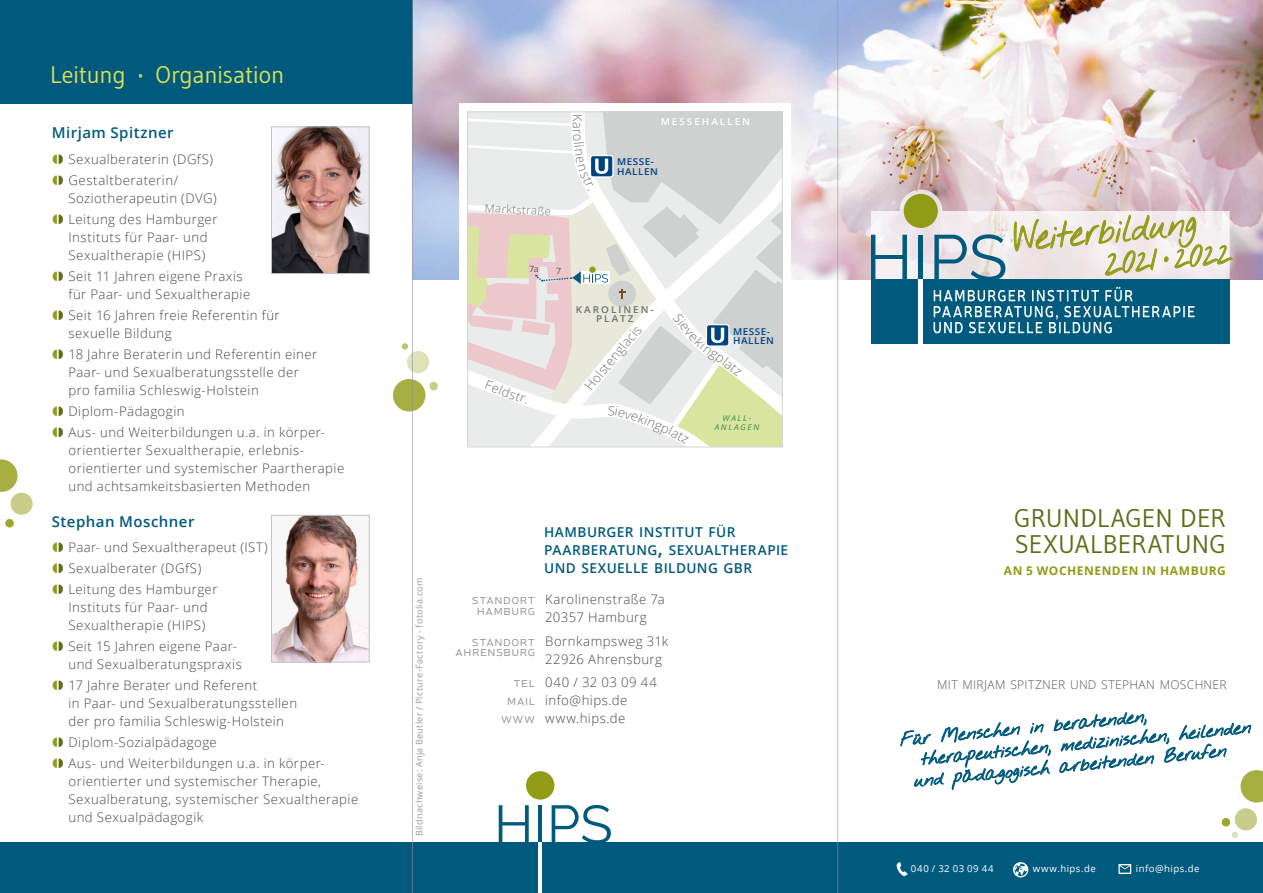
<style>
.page{position:relative;width:1263px;height:893px;background:#fff}
.page>*{position:absolute;margin:0;border:0;box-sizing:border-box;transform-origin:0 0}
.t1{font:38.7px "Nothing You Could Do";color:#919b15;scale:.85 1}
.t2{font:35.25px "Nothing You Could Do";color:#919b15;scale:.85 1}
.t3{font:25.5px/25.5px "Gudea";letter-spacing:.005em;color:#5b6f18}
.t4{font:24px "Gudea";letter-spacing:-.005em;color:#dadf58}
.t5{font:18.15px "Nothing You Could Do";color:#005a7e}
.t6{font:600 15px "Open Sans";letter-spacing:.03em;color:#005a7e}
.t7{font:600 13.65px/18px "Open Sans";letter-spacing:.03em;color:#005a7e}
.t8{font:300 13.5px/18px "Neris";letter-spacing:.035em;color:#939494;text-align:right}
.t9{font:300 13.2px/18px "Open Sans";letter-spacing:.035em;color:#484847}
.t10{font:300 13.2px "Open Sans";color:#6f6f6e;scale:.95 1}
.t11{font:300 13.05px "Open Sans";color:#6f6f6e}
.t12{font:300 12.75px "Open Sans";color:#6f6f6e;scale:1.04 1}
.t13{font:300 12px "Open Sans";letter-spacing:.025em;color:#565655}
.t14{font:700 12px "Open Sans";letter-spacing:.045em;color:#919b15}
.t15{font:300 11.1px "Open Sans";color:#6f6f6e;scale:1.05 1}
.t16{font:9.6px "Open Sans";letter-spacing:.05em;color:#fff}
.t17{font:9.6px "Open Sans";letter-spacing:.07em;color:#fff}
.t18{font:600 9.45px/9.4px "Open Sans";letter-spacing:.05em;color:#00437f;scale:1.05 1}
.t19{font:600 9.45px/9.4px "Open Sans";letter-spacing:.2em;color:#6f6f6e;text-align:center;scale:1.05 1}
.t20{font:600 9.45px "Open Sans";letter-spacing:.2em;color:#fff;scale:1.05 1}
.t21{font:9px "Open Sans";letter-spacing:.035em;color:#9a9a9a}
.t22{font:8.55px "Open Sans";color:#565655;scale:1.05 1}
.t23{font:italic 7.95px/9.4px "Open Sans";letter-spacing:.2em;color:#3a8d4d;text-align:center;scale:1.05 1}
.s1{font-weight:700}
.s2{font-size:19.5px}
.s3{font-size:41.25px}
</style>
<div class="page">
<img style="left:413px;top:0;width:850px;height:279px">
<div style="left:0;top:842px;width:889px;height:51px;background:#005a7e"></div>
<svg style="left:499px;top:805px;width:30px;height:37px"></svg>
<hr style="left:538px;top:805px;width:4px;height:38px;background:#005a7e">
<svg style="left:552px;top:805px;width:59px;height:37px"></svg>
<hr style="left:538px;top:842px;width:4px;height:51px;background:#fff">
<div style="left:526px;top:771px;width:28px;height:29px;background:#919b15;border-radius:50%"></div>
<div style="left:0;top:0;width:412px;height:103px;background:#005a7e"></div>
<div style="left:838px;top:842px;width:425px;height:51px;background:#005a7e"></div>
<svg style="left:1013px;top:862px;width:15px;height:16px"></svg>
<svg style="left:0;top:459px;width:18px;height:33px"></svg>
<div style="left:11px;top:493px;width:22px;height:22px;background:#c8cd8a;border-radius:50%"></div>
<svg style="left:5px;top:519px;width:9px;height:8px"></svg>
<svg style="left:402px;top:343px;width:27px;height:30px"></svg>
<svg style="left:393px;top:379px;width:45px;height:32px"></svg>
<svg style="left:900px;top:712px;width:363px;height:126px"></svg>
<img style="left:273px;top:129px;width:94px;height:143px">
<div style="left:271px;top:127px;width:98px;height:147px;border:1px solid #c3c4c4"></div>
<img style="left:273px;top:517px;width:94px;height:143px">
<div style="left:271px;top:515px;width:98px;height:147px;border:1px solid #c3c4c4"></div>
<svg style="left:459px;top:103px;width:332px;height:347px"></svg>
<svg style="left:897px;top:862px;width:10px;height:14px"></svg>
<svg style="left:1118px;top:864px;width:13px;height:10px"></svg>
<svg style="left:871px;top:190px;width:359px;height:89px;background:#e5d6da"></svg>
<div style="left:871px;top:279px;width:359px;height:65px;background:#005a7e"></div>
<svg style="left:871px;top:235px;width:36px;height:44px"></svg>
<div style="left:918px;top:235px;width:5px;height:45px;background:#005a7e"></div>
<svg style="left:934px;top:234px;width:71px;height:45px;background:#a8bdc8"></svg>
<div style="left:918px;top:279px;width:5px;height:65px;background:#fff"></div>
<svg style="left:933px;top:287px;width:262px;height:46px"></svg>
<div style="left:904px;top:194px;width:34px;height:34px;background:#919b15;border-radius:50%"></div>
<svg style="left:1013px;top:214px;width:220px;height:62px"></svg>
<hr style="left:412px;top:0;width:1px;height:893px;background:#939494">
<hr style="left:837px;top:0;width:1px;height:893px;background:#939494">
<svg style="left:468px;top:112px;width:314px;height:335px;background:#e3e2dc"></svg>
<h3 class="t4" style="left:50px;top:60px;width:236px">Leitung <span class="s1">·</span> Organisation</h3>
<p class="t6" style="left:52px;top:123px;width:123px">Mirjam Spitzner</p>
<p class="t9" style="left:68px;top:148px;width:146px;line-height:21px">Sexualberaterin (DGfS)<br>Gestaltberaterin/</p>
<p class="t9" style="left:68px;top:187px;width:151px;line-height:21px">Soziotherapeutin (DVG)<br>Leitung des Hamburger</p>
<p class="t9" style="left:68px;top:228px;width:141px">Instituts für Paar- und<br>Sexualtherapie (HIPS)</p>
<p class="t9" style="left:68px;top:267px;width:183px">Seit 11 Jahren eigene Praxis für Paar- und Sexualtherapie</p>
<p class="t9" style="left:68px;top:306px;width:213px">Seit 16 Jahren freie Referentin für sexuelle Bildung</p>
<p class="t9" style="left:68px;top:345px;width:250px">18 Jahre Beraterin und Referentin einer<br>Paar- und Sexualberatungsstelle der pro familia Schleswig-Holstein</p>
<p class="t9" style="left:68px;top:400px;width:258px;line-height:21px">Diplom-Pädagogin<br>Aus- und Weiterbildungen u.a. in körper-</p>
<p class="t9" style="left:68px;top:441px;width:277px">orientierter Sexualtherapie, erlebnis&shy;orientierter und systemischer Paartherapie und achtsamkeitsbasierten Methoden</p>
<p class="t6" style="left:52px;top:511px;width:144px">Stephan Moschner</p>
<p class="t9" style="left:68px;top:537px;width:201px;line-height:21px">Paar- und Sexualtherapeut (IST)<br>Sexualberater (DGfS)<br>Leitung des Hamburger</p>
<p class="t9" style="left:68px;top:598px;width:141px">Instituts für Paar- und<br>Sexualtherapie (HIPS)</p>
<p class="t9" style="left:68px;top:637px;width:175px">Seit 15 Jahren eigene Paar&shy;und Sexualberatungspraxis</p>
<p class="t9" style="left:68px;top:676px;width:230px">17 Jahre Berater und Referent<br>in Paar- und Sexualberatungsstellen der pro familia Schleswig-Holstein</p>
<p class="t9" style="left:68px;top:732px;width:258px;line-height:21px">Diplom-Sozialpädagoge<br>Aus- und Weiterbildungen u.a. in körper-</p>
<p class="t9" style="left:68px;top:772px;width:291px">orientierter und systemischer Therapie,<br>Sexualberatung, systemischer Sexualtherapie und Sexualpädagogik</p>
<p class="t10" style="left:587px;top:114px;width:9px;rotate:90deg">K</p>
<p class="t15" style="left:495px;top:201px;width:48px;rotate:3deg">arktstraß</p>
<p class="t20" style="left:661px;top:115px;width:87px">MESSEHALLEN</p>
<p class="t18" style="left:617px;top:157px;width:40px">MESSE-<br>HALLEN</p>
<p class="t22" style="left:529px;top:263px;width:11px">7a</p>
<p class="t22" style="left:556px;top:265px;width:6px">7</p>
<p class="t12" style="left:505px;top:382px;width:25px;rotate:20deg">dstr</p>
<p class="t19" style="left:576px;top:305px;width:76px">KAROLINEN-<br>PLATZ</p>
<p class="t11" style="left:617px;top:338px;width:24px;rotate:-49deg">acis</p>
<p class="t11" style="left:594px;top:367px;width:38px;rotate:-50deg">stengl</p>
<p class="t18" style="left:733px;top:326px;width:40px">MESSE-<br>HALLEN</p>
<p class="t23" style="left:715px;top:413px;width:44px">WALL-<br>ANLAGEN</p>
<p class="t21" style="left:413px;top:836px;width:260px;rotate:-90deg">Bildnachweise: Anja Beutler / Picture-Factory - fotolia.com</p>
<p class="t8" style="left:472px;top:594px;width:65px;line-height:10.5px;text-align:center">standort hamburg</p>
<p class="t8" style="left:455px;top:635px;width:82px;line-height:10.5px">standort ahrensburg</p>
<p class="t8" style="left:501px;top:673px;width:36px">tel mail www</p>
<p class="t7" style="left:544px;top:523px;width:246px">HAMBURGER INSTITUT FÜR<br>PAARBERATUNG<span class="s2">,</span> SEXUALTHERAPIE<br>UND SEXUELLE BILDUNG GBR</p>
<p class="t9" style="left:545px;top:590px;width:121px">Karolinenstraße 7a<br>20357 Hamburg</p>
<p class="t9" style="left:545px;top:631px;width:124px">Bornkampsweg 31k<br>22926 Ahrensburg</p>
<p class="t9" style="left:545px;top:673px;width:113px">040 / 32 03 09 44 info@hips.de www.hips.de</p>
<h1 class="t1" style="left:1011px;top:215px;width:217px;rotate:-5deg">Weiterbildung</h1>
<h2 class="t2" style="left:1102px;top:241px;width:153px;rotate:-5deg"><span class="s3">2</span>021·2022</h2>
<h3 class="t3" style="left:1014px;top:505px;width:213px">GRUNDLAGEN DER<br>SEXUALBERATUNG</h3>
<p class="t14" style="left:1004px;top:562px;width:224px">AN 5 WOCHENENDEN IN HAMBURG</p>
<p class="t13" style="left:937px;top:676px;width:291px">MIT MIRJAM SPITZNER UND STEPHAN MOSCHNER</p>
<h3 class="t5" style="left:899px;top:730px;width:249px;rotate:-6deg">Für Menschen in beratenden,</h3>
<h3 class="t5" style="left:920px;top:749px;width:333px;rotate:-6deg">therapeutischen, medizinischen, heilenden</h3>
<h3 class="t5" style="left:912px;top:771px;width:316px;rotate:-6deg">und pädagogisch arbeitenden Berufen</h3>
<p class="t17" style="left:911px;top:862px;width:84px">040 / 32 03 09 44</p>
<p class="t16" style="left:1136px;top:862px;width:65px">info@hips.de</p>
<p class="t16" style="left:1033px;top:862px;width:64px">www.hips.de</p>
</div>
